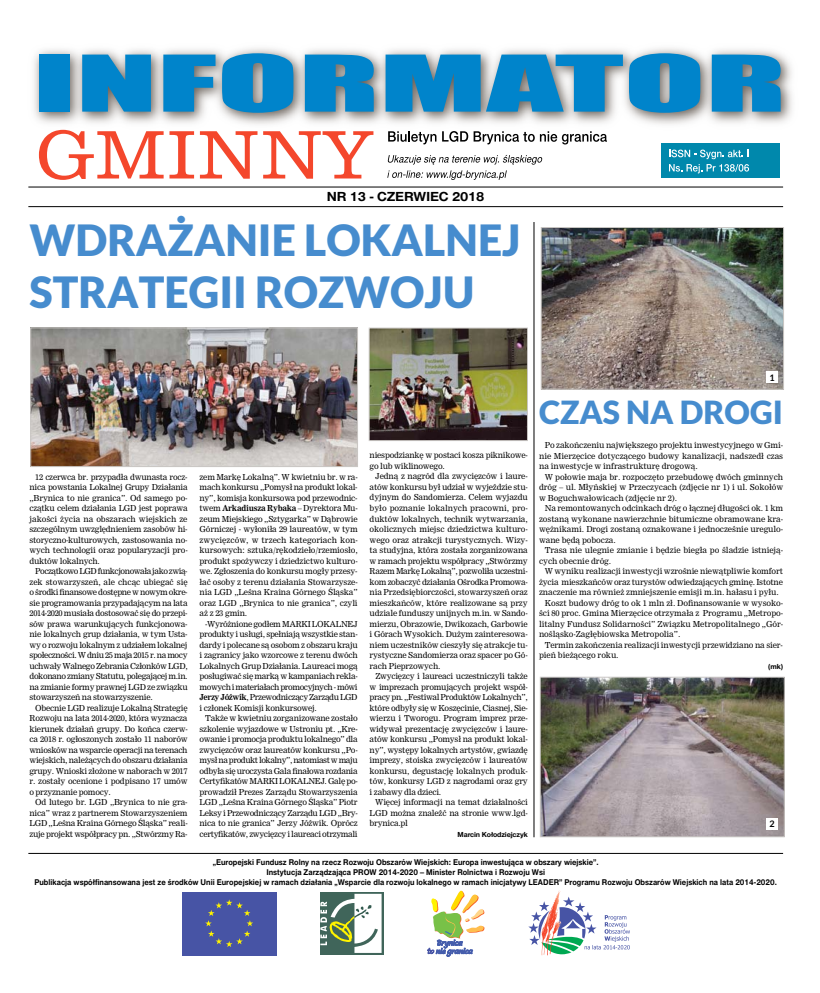
<style>
.page{position:relative;width:820px;height:993px;background:#fff}
.page>*{position:absolute;margin:0;border:0;box-sizing:border-box;transform-origin:0 0}
.t1{font:900 42.9px/51.5px "Lato";color:#468cce}
.t2{font:900 31.8px "Lato";color:#468cce}
.t3{font:700 12.6px "Switzer EFN";letter-spacing:-.015em;color:#000;scale:1.05 1}
.t4{font:700 9px "Lato";color:#000}
.t5{font:8.1px/10.5px "Clarion Pl MT Std";letter-spacing:-.01em;color:#000;text-align:justify}
.t6{font:700 8px/9.7px "Switzer EFN";color:#000;text-align:center;scale:.92 1}
.t7{font:700 7px "Switzer EFN";letter-spacing:-.02em;color:#000}
.s1{font-weight:700}
</style>
<div class="page">
<img style="left:542px;top:229px;width:239px;height:158px">
<div style="left:540px;top:227px;width:243px;height:162px;border:1px solid #cac7c4"></div>
<div style="left:661px;top:143px;width:118px;height:35px;background:#0088ac"></div>
<img style="left:34px;top:48px;width:758px;height:82px">
<div style="left:39px;top:55px;width:31px;height:57px;background:#0084cb"></div>
<svg style="left:82px;top:55px;width:69px;height:57px;background:#1589c8"></svg>
<svg style="left:163px;top:55px;width:52px;height:57px;background:#3394c7"></svg>
<svg style="left:222px;top:53px;width:71px;height:60px;background:#248ec6"></svg>
<svg style="left:305px;top:55px;width:317px;height:57px;background:#3092c6"></svg>
<svg style="left:628px;top:53px;width:72px;height:60px;background:#278fc6"></svg>
<svg style="left:711px;top:55px;width:69px;height:57px;background:#1688c5"></svg>
<svg style="left:39px;top:130px;width:124px;height:50px"></svg>
<svg style="left:169px;top:131px;width:25px;height:47px"></svg>
<svg style="left:200px;top:131px;width:57px;height:48px"></svg>
<svg style="left:263px;top:131px;width:110px;height:48px"></svg>
<svg style="left:669px;top:149px;width:79px;height:24px"></svg>
<svg style="left:388px;top:131px;width:48px;height:13px"></svg>
<svg style="left:442px;top:131px;width:164px;height:13px"></svg>
<svg style="left:387px;top:155px;width:155px;height:25px"></svg>
<img style="left:33px;top:329px;width:322px;height:135px">
<div style="left:31px;top:327px;width:326px;height:139px;border:1px solid #cac7c4"></div>
<img style="left:371px;top:329px;width:154px;height:110px">
<div style="left:369px;top:327px;width:158px;height:114px;border:1px solid #cac7c4"></div>
<img style="left:542px;top:678px;width:240px;height:156px">
<div style="left:540px;top:676px;width:244px;height:160px;border:1px solid #cac7c4"></div>
<hr style="left:533px;top:222px;width:1px;height:615px;background:#000">
<div style="left:766px;top:371px;width:11px;height:12px;background:#fff"></div>
<div style="left:766px;top:817px;width:11px;height:12px;background:#fff"></div>
<hr style="left:28px;top:187px;width:754px;height:1px;background:#000">
<hr style="left:28px;top:206px;width:754px;height:1px;background:#000">
<hr style="left:28px;top:852px;width:754px;height:1px;background:#000">
<div style="left:182px;top:891px;width:94px;height:63px;background:#4754a5"></div>
<svg style="left:205px;top:899px;width:48px;height:47px"></svg>
<svg style="left:320px;top:892px;width:63px;height:62px"></svg>
<svg style="left:320px;top:893px;width:61px;height:59px"></svg>
<svg style="left:427px;top:890px;width:57px;height:66px"></svg>
<svg style="left:528px;top:896px;width:101px;height:57px"></svg>
<h3 class="t3" style="left:327px;top:189px;width:152px">Nr 13 - CZERWIEC 2018</h3>
<h1 class="t1" style="left:29px;top:214px;width:492px">WDRAŻANIE LOKALNEJ<br>STRATEGII ROZWOJU</h1>
<p class="t5" style="left:29px;top:471px;width:159px;text-indent:6px">12 czerwca br. przypadła dwunasta rocz&shy;nica powstania Lokalnej Grupy Działania „Brynica to nie granica”. Od samego po&shy;czątku celem działania LGD jest poprawa jakości życia na obszarach wiejskich ze szczególnym uwzględnieniem zasobów hi&shy;storyczno-kulturowych, zastosowania no&shy;wych technologii oraz popularyzacji pro&shy;duktów lokalnych.</p>
<p class="t5" style="left:29px;top:565px;width:160px;text-indent:6px">Początkowo LGD funkcjonowała jako zwią&shy;zek stowarzyszeń, ale chcąc ubiegać się o środki finansowe dostępne w nowym okre&shy;sie programowania przypadającym na lata 2014-2020 musiała dostosować się do przepi&shy;sów prawa warunkujących funkcjonowa&shy;nie lokalnych grup działania, w tym Usta&shy;wy o rozwoju lokalnym z udziałem lokalnej społeczności. W dniu 25 maja 2015 r. na mocy uchwały Walnego Zebrania Członków LGD, dokonano zmiany Statutu, polegającej m.in. na zmianie formy prawnej LGD ze związku stowarzyszeń na stowarzyszenie.</p>
<p class="t5" style="left:29px;top:702px;width:160px;text-indent:6px">Obecnie LGD realizuje Lokalną Strategię Rozwoju na lata 2014-2020, która wyznacza kierunek działań grupy. Do końca czerw&shy;ca 2018 r. ogłoszonych zostało 11 naborów wniosków na wsparcie operacji na terenach wiejskich, należących do obszaru działania grupy. Wnioski złożone w naborach w 2017 r. zostały ocenione i podpisano 17 umów o przyznanie pomocy.</p>
<p class="t5" style="left:29px;top:796px;width:160px;text-indent:6px">Od lutego br. LGD „Brynica to nie gra&shy;nica” wraz z partnerem Stowarzyszeniem LGD „Leśna Kraina Górnego Śląska” reali&shy;zuje projekt współpracy pn. „Stwórzmy Ra-</p>
<p class="t5" style="left:199px;top:471px;width:159px">zem Markę Lokalną”. W kwietniu br. w ra&shy;mach konkursu „Pomysł na produkt lokal&shy;ny”, komisja konkursowa pod przewodnic&shy;twem <span class="s1">Arkadiusza Rybaka</span> – Dyrektora Mu&shy;zeum Miejskiego „Sztygarka” w Dąbrowie Górniczej - wyłoniła 29 laureatów, w tym zwycięzców, w trzech kategoriach kon&shy;kursowych: sztuka/rękodzieło/rzemiosło, produkt spożywczy i dziedzictwo kulturo&shy;we. Zgłoszenia do konkursu mogły przesy&shy;łać osoby z terenu działania Stowarzysze&shy;nia LGD „Leśna Kraina Górnego Śląska” oraz LGD „Brynica to nie granica”, czyli aż z 23 gmin.</p>
<p class="t5" style="left:199px;top:618px;width:160px;text-indent:6px">-Wyróżnione godłem MARKI LOKALNEJ produkty i usługi, spełniają wszystkie stan&shy;dardy i polecane są osobom z obszaru kraju i zagranicy jako wzorcowe z terenu dwóch Lokalnych Grup Działania. Laureaci mogą posługiwać się marką w kampaniach rekla&shy;mowych i materiałach promocyjnych - mówi <span class="s1">Jerzy Jóźwik</span>, Przewodniczący Zarządu LGD i członek Komisji konkursowej.</p>
<p class="t5" style="left:199px;top:712px;width:159px;text-indent:6px">Także w kwietniu zorganizowane zostało szkolenie wyjazdowe w Ustroniu pt. „Kre&shy;owanie i promocja produktu lokalnego” dla zwycięzców oraz laureatów konkursu „Po&shy;mysł na produkt lokalny”, natomiast w maju odbyła się uroczysta Gala finałowa rozdania Certyfikatów MARKI LOKALNEJ. Galę po&shy;prowadził Prezes Zarządu Stowarzyszenia LGD „Leśna Kraina Górnego Śląska” Piotr Leksy i Przewodniczący Zarządu LGD „Bry&shy;nica to nie granica” Jerzy Jóźwik. Oprócz certyfikatów, zwycięzcy i laureaci otrzymali</p>
<p class="t5" style="left:369px;top:450px;width:159px">niespodziankę w postaci kosza piknikowe&shy;go lub wiklinowego.</p>
<p class="t5" style="left:369px;top:471px;width:159px;text-indent:6px">Jedną z nagród dla zwycięzców i laure&shy;atów konkursu był udział w wyjeździe stu&shy;dyjnym do Sandomierza. Celem wyjazdu było poznanie lokalnych pracowni, pro&shy;duktów lokalnych, technik wytwarzania, okolicznych miejsc dziedzictwa kulturo&shy;wego oraz atrakcji turystycznych. Wizy&shy;ta studyjna, która została zorganizowana w ramach projektu współpracy „Stwórzmy Razem Markę Lokalną”, pozwoliła uczestni&shy;kom zobaczyć działania Ośrodka Promowa&shy;nia Przedsiębiorczości, stowarzyszeń oraz mieszkańców, które realizowane są przy udziale funduszy unijnych m.in. w Sando&shy;mierzu, Obrazowie, Dwikozach, Garbowie i Górach Wysokich. Dużym zainteresowa&shy;niem uczestników cieszyły się atrakcje tu&shy;rystyczne Sandomierza oraz spacer po Gó&shy;rach Pieprzowych.</p>
<p class="t5" style="left:369px;top:670px;width:159px;text-indent:6px">Zwycięzcy i laureaci uczestniczyli także w imprezach promujących projekt współ&shy;pracy pn. „Festiwal Produktów Lokalnych”, które odbyły się w Koszęcinie, Ciasnej, Sie&shy;wierzu i Tworogu. Program imprez prze&shy;widywał prezentację zwycięzców i laure&shy;atów konkursu „Pomysł na produkt lokal&shy;ny”, występy lokalnych artystów, gwiazdę imprezy, stoiska zwycięzców i laureatów konkursu, degustację lokalnych produk&shy;tów, konkursy LGD z nagrodami oraz gry i zabawy dla dzieci.</p>
<p class="t5" style="left:369px;top:796px;width:160px;text-indent:6px">Więcej informacji na temat działalności LGD można znaleźć na stronie www.lgd&shy;brynica.pl</p>
<p class="t7" style="left:457px;top:830px;width:72px">Marcin Kołodziejczyk</p>
<p class="t4" style="left:769px;top:372px;width:7px">1</p>
<h2 class="t2" style="left:539px;top:394px;width:245px">CZAS NA DROGI</h2>
<p class="t5" style="left:539px;top:439px;width:245px;text-indent:6px">Po zakończeniu największego projektu inwestycyjnego w Gmi&shy;nie Mierzęcice dotyczącego budowy kanalizacji, nadszedł czas na inwestycje w infrastrukturę drogową.</p>
<p class="t5" style="left:539px;top:471px;width:245px;text-indent:6px">W połowie maja br. rozpoczęto przebudowę dwóch gminnych dróg – ul. Młyńskiej w Przeczycach (zdjęcie nr 1) i ul. Sokołów w Boguchwałowicach (zdjęcie nr 2).</p>
<p class="t5" style="left:539px;top:502px;width:245px;text-indent:6px">Na remontowanych odcinkach dróg o łącznej długości ok. 1 km zostaną wykonane nawierzchnie bitumiczne obramowane kra&shy;wężnikami. Drogi zostaną oznakowane i jednocześnie uregulo&shy;wane będą pobocza.</p>
<p class="t5" style="left:539px;top:544px;width:245px;text-indent:6px">Trasa nie ulegnie zmianie i będzie biegła po śladzie istnieją&shy;cych obecnie dróg.</p>
<p class="t5" style="left:544px;top:565px;width:240px">W wyniku realizacji inwestycji wzrośnie niewątpliwie komfort</p>
<p class="t5" style="left:539px;top:576px;width:245px">życia mieszkańców oraz turystów odwiedzających gminę. Istotne</p>
<p class="t5" style="left:539px;top:586px;width:241px">znaczenie ma również zmniejszenie emisji m.in. hałasu i pyłu.</p>
<p class="t5" style="left:544px;top:597px;width:240px">Koszt budowy dróg to ok 1 mln zł. Dofinansowanie w wysoko-</p>
<p class="t5" style="left:539px;top:607px;width:245px">ści 80 proc. Gmina Mierzęcice otrzymała z Programu „Metropo-</p>
<p class="t5" style="left:539px;top:618px;width:245px">litalny Fundusz Solidarności” Związku Metropolitalnego „Gór-</p>
<p class="t5" style="left:539px;top:628px;width:143px">nośląsko-Zagłębiowska Metropolia”.</p>
<p class="t5" style="left:544px;top:639px;width:239px">Termin zakończenia realizacji inwestycji przewidziano na sier-</p>
<p class="t5" style="left:539px;top:649px;width:81px">pień bieżącego roku.</p>
<p class="t7" style="left:767px;top:662px;width:17px">(mk)</p>
<p class="t4" style="left:769px;top:818px;width:7px">2</p>
<p class="t6" style="left:34px;top:857px;width:808px">„Europejski Fundusz Rolny na rzecz Rozwoju Obszarów Wiejskich: Europa inwestująca w obszary wiejskie”.<br>Instytucja Zarządzająca PROW 2014-2020 – Minister Rolnictwa i Rozwoju Wsi<br>Publikacja współfinansowana jest ze środków Unii Europejskiej w ramach działania „Wsparcie dla rozwoju lokalnego w ramach inicjatywy LEADER” Programu Rozwoju Obszarów Wiejskich na lata 2014-2020.</p>
</div>
